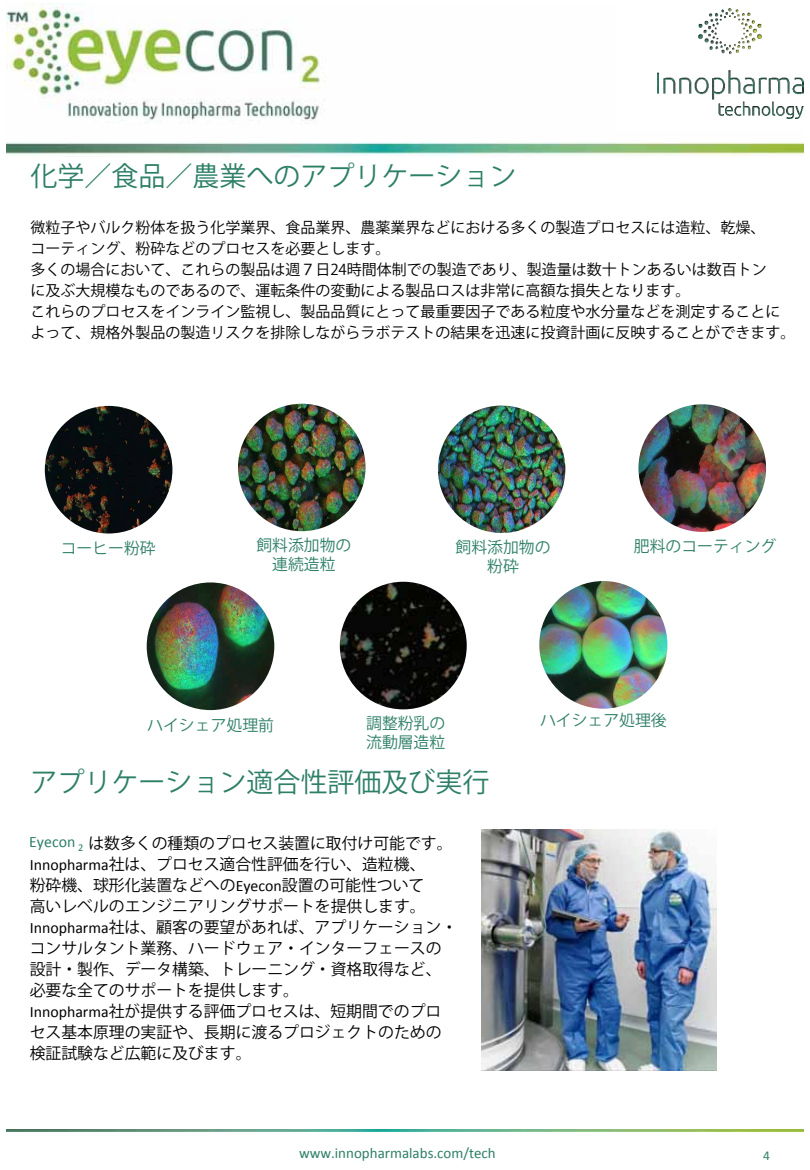
<style>
.page{position:relative;width:810px;height:1170px;background:#fff}
.page>*{position:absolute;margin:0;border:0;box-sizing:border-box;transform-origin:0 0}
.t1{font:27px "Koz Go Pro";color:#2d7f67}
.t2{font:15.9px/21px "Koz Go Pro";color:#000}
.t3{font:15.9px/19px "Koz Go Pro";color:#2d7f67;text-align:center}
.t4{font:15px/21px "Koz Go Pro";color:#000}
.t5{font:15px "Calibri";color:#2d7f67}
.t6{font:13.5px "Calibri";color:#2d7f67}
.s1{font-family:"Calibri";color:#2d7f67}
.s2{font-family:"Calibri"}
</style>
<div class="page">
<img style="left:7px;top:4px;width:796px;height:152px">
<img style="left:7px;top:1129px;width:796px;height:3px">
<div style="left:616px;top:4px;width:187px;height:126px;background:#fff"></div>
<img style="left:658px;top:9px;width:145px;height:110px">
<svg style="left:45px;top:406px;width:127px;height:128px;background:#121313"></svg>
<img style="left:238px;top:404px;width:128px;height:127px;border-radius:50%">
<img style="left:438px;top:406px;width:127px;height:127px;border-radius:50%">
<img style="left:147px;top:582px;width:127px;height:128px;border-radius:50%">
<img style="left:638px;top:404px;width:128px;height:128px;border-radius:50%">
<img style="left:482px;top:830px;width:234px;height:240px">
<img style="left:340px;top:582px;width:127px;height:127px;border-radius:63px">
<img style="left:539px;top:581px;width:128px;height:128px;border-radius:50%">
<p class="t1" style="left:30px;top:158px;width:487px">化学／食品／農業へのアプリケーション</p>
<p class="t4" style="left:30px;top:218px;width:767px">微粒子やバルク粉体を扱う化学業界、食品業界、農薬業界などにおける多くの製造プロセスには造粒、乾燥、<br>コーティング、粉砕などのプロセスを必要とします。<br>多くの場合において、これらの製品は週７日24時間体制での製造であり、製造量は数十トンあるいは数百トン<br>に及ぶ大規模なものであるので、運転条件の変動による製品ロスは非常に高額な損失となります。<br>これらのプロセスをインライン監視し、製品品質にとって最重要因子である粒度や水分量などを測定することによって、規格外製品の製造リスクを排除しながらラボテストの結果を迅速に投資計画に反映することができます。</p>
<p class="t3" style="left:61px;top:539px;width:97px">コーヒー粉砕</p>
<p class="t3" style="left:256px;top:536px;width:97px">飼料添加物の連続造粒</p>
<p class="t3" style="left:456px;top:538px;width:97px">飼料添加物の粉砕</p>
<p class="t3" style="left:634px;top:537px;width:144px">肥料のコーティング</p>
<p class="t3" style="left:366px;top:714px;width:80px;text-align:left">調整粉乳の流動層造粒</p>
<p class="t3" style="left:540px;top:711px;width:128px">ハイシェア処理後</p>
<p class="t3" style="left:147px;top:716px;width:128px">ハイシェア処理前</p>
<p class="t1" style="left:30px;top:764px;width:460px">アプリケーション適合性評価及び実行</p>
<p class="t2" style="left:29px;top:833px;width:425px"><span class="s1">E</span>　　　 は数多くの種類のプロセス装置に取付け可能です。</p>
<p class="t2" style="left:30px;top:831px;width:397px;line-height:22.5px;text-indent:7px"><span class="s1">yecon</span> <sub>2<br></sub><span class="s2">Innopharma</span>社は、プロセス適合性評価を行い、造粒機、</p>
<p class="t2" style="left:30px;top:875px;width:429px">粉砕機、球形化装置などへの<span class="s2">Eyecon</span>設置の可能性ついて<br>高いレベルのエンジニアリングサポートを提供します。<br><span class="s2">Innopharma</span>社は、顧客の要望があれば、アプリケーション・コンサルタント業務、ハードウェア・インターフェースの設計・製作、データ構築、トレーニング・資格取得など、必要な全てのサポートを提供します。<br><span class="s2">Innopharma</span>社が提供する評価プロセスは、短期間でのプロセス基本原理の実証や、長期に渡るプロジェクトのための検証試験など広範に及びます。</p>
<p class="t5" style="left:299px;top:1144px;width:198px">www.innopharmalabs.com/tech</p>
<p class="t6" style="left:763px;top:1147px;width:8px">4</p>
</div>
